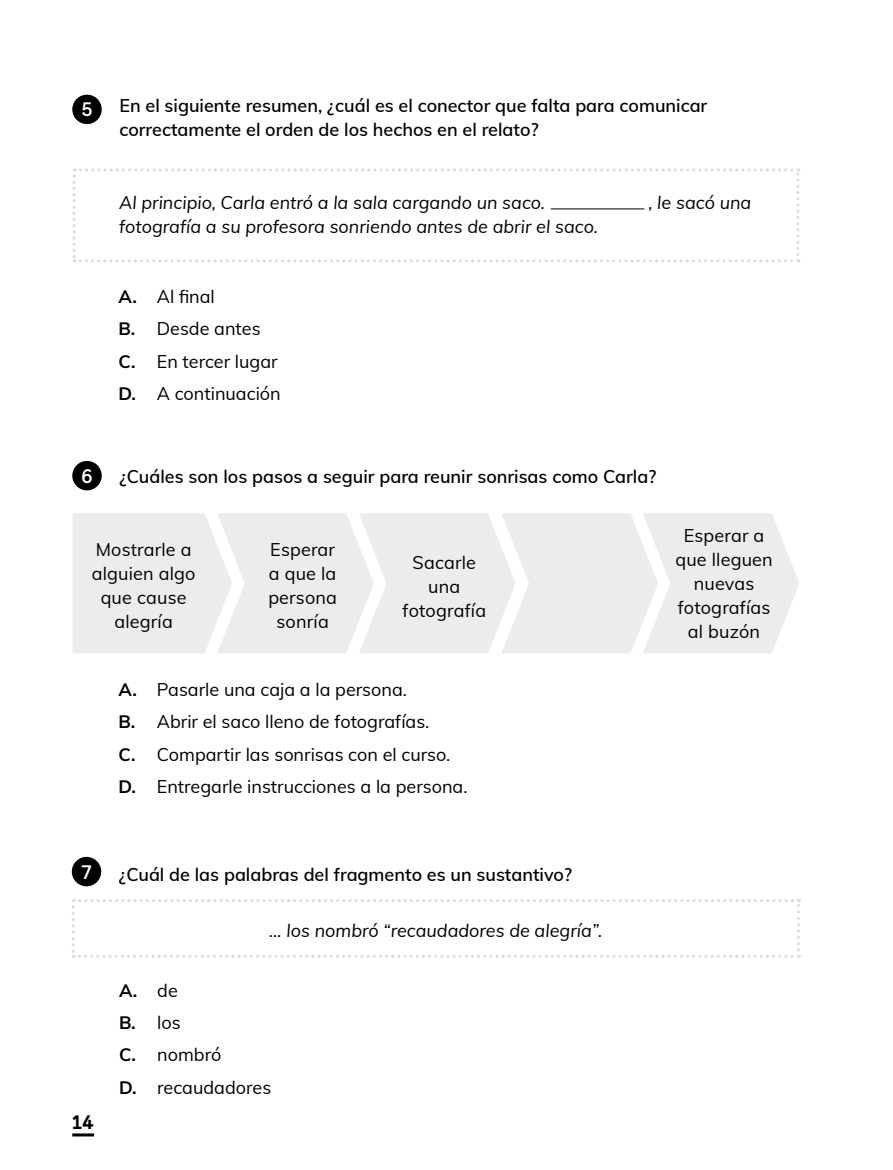
<style>
.page{position:relative;width:893px;height:1170px;background:#fff}
.page>*{position:absolute;margin:0;border:0;box-sizing:border-box;transform-origin:0 0}
.t1{font:700 19.5px "Castledown";color:#fff}
.t2{font:800 19.5px "Castledown";color:#000}
.t3{font:18px/24px "Mulish";color:#000;text-align:center}
.t4{font:600 18px/24px "Mulish";color:#000}
.t5{font:italic 18px "Mulish";color:#000}
.t6{font:700 18px/32.2px "Mulish";color:#000;text-align:justify}
</style>
<div class="page">
<hr style="left:72px;top:1133px;width:22px;height:3px;background:#000">
<div style="left:72px;top:95px;width:30px;height:29px;background:#000;border-radius:50%"></div>
<div style="left:72px;top:461px;width:30px;height:29px;background:#000;border-radius:50%"></div>
<svg style="left:73px;top:168px;width:726px;height:94px"></svg>
<svg style="left:73px;top:513px;width:726px;height:140px;background:#ededed"></svg>
<hr style="left:551px;top:209px;width:93px;height:1px;background:#000">
<div style="left:72px;top:856px;width:29px;height:30px;background:#000;border-radius:50%"></div>
<svg style="left:72px;top:899px;width:728px;height:58px"></svg>
<p class="t1" style="left:81px;top:98px;width:13px">5</p>
<p class="t4" style="left:119px;top:95px;width:589px">En el siguiente resumen, ¿cuál es el conector que falta para comunicar correctamente el orden de los hechos en el relato?</p>
<p class="t5" style="left:119px;top:195px;width:427px">Al principio, Carla entró a la sala cargando un saco.</p>
<p class="t5" style="left:648px;top:195px;width:104px">, le sacó una</p>
<p class="t5" style="left:119px;top:219px;width:480px">fotografía a su profesora sonriendo antes de abrir el saco.</p>
<p class="t6" style="left:119px;top:282px;width:20px">A.<br>B.<br>C.<br>D.</p>
<p class="t3" style="left:157px;top:279px;width:125px;line-height:32.2px;text-align:left">Al final<br>Desde antes<br>En tercer lugar<br>A continuación</p>
<p class="t1" style="left:81px;top:464px;width:13px">6</p>
<p class="t4" style="left:119px;top:466px;width:538px">¿Cuáles son los pasos a seguir para reunir sonrisas como Carla?</p>
<p class="t3" style="left:92px;top:539px;width:105px">Mostrarle a alguien algo que cause alegría</p>
<p class="t3" style="left:268px;top:538px;width:70px">Esperar a que la persona sonría</p>
<p class="t3" style="left:403px;top:552px;width:85px">Sacarle una fotografía</p>
<p class="t6" style="left:119px;top:675px;width:20px">A.<br>B.<br>C.<br>D.</p>
<p class="t3" style="left:157px;top:675px;width:312px;line-height:32.2px;text-align:left">Pasarle una caja a la persona.<br>Abrir el saco lleno de fotografías.<br>Compartir las sonrisas con el curso.<br>Entregarle instrucciones a la persona.</p>
<p class="t1" style="left:82px;top:860px;width:12px">7</p>
<p class="t4" style="left:119px;top:863px;width:455px">¿Cuál de las palabras del fragmento es un sustantivo?</p>
<p class="t2" style="left:72px;top:1109px;width:23px">14</p>
<p class="t6" style="left:119px;top:975px;width:20px">A.<br>B.<br>C.<br>D.</p>
<p class="t5" style="left:269px;top:923px;width:335px">… los nombró “recaudadores de alegría”.</p>
<p class="t3" style="left:157px;top:975px;width:115px;line-height:32.2px;text-align:left">de<br>los<br>nombró recaudadores</p>
<p class="t3" style="left:675px;top:525px;width:99px">Esperar a que lleguen nuevas fotografías al buzón</p>
</div>
